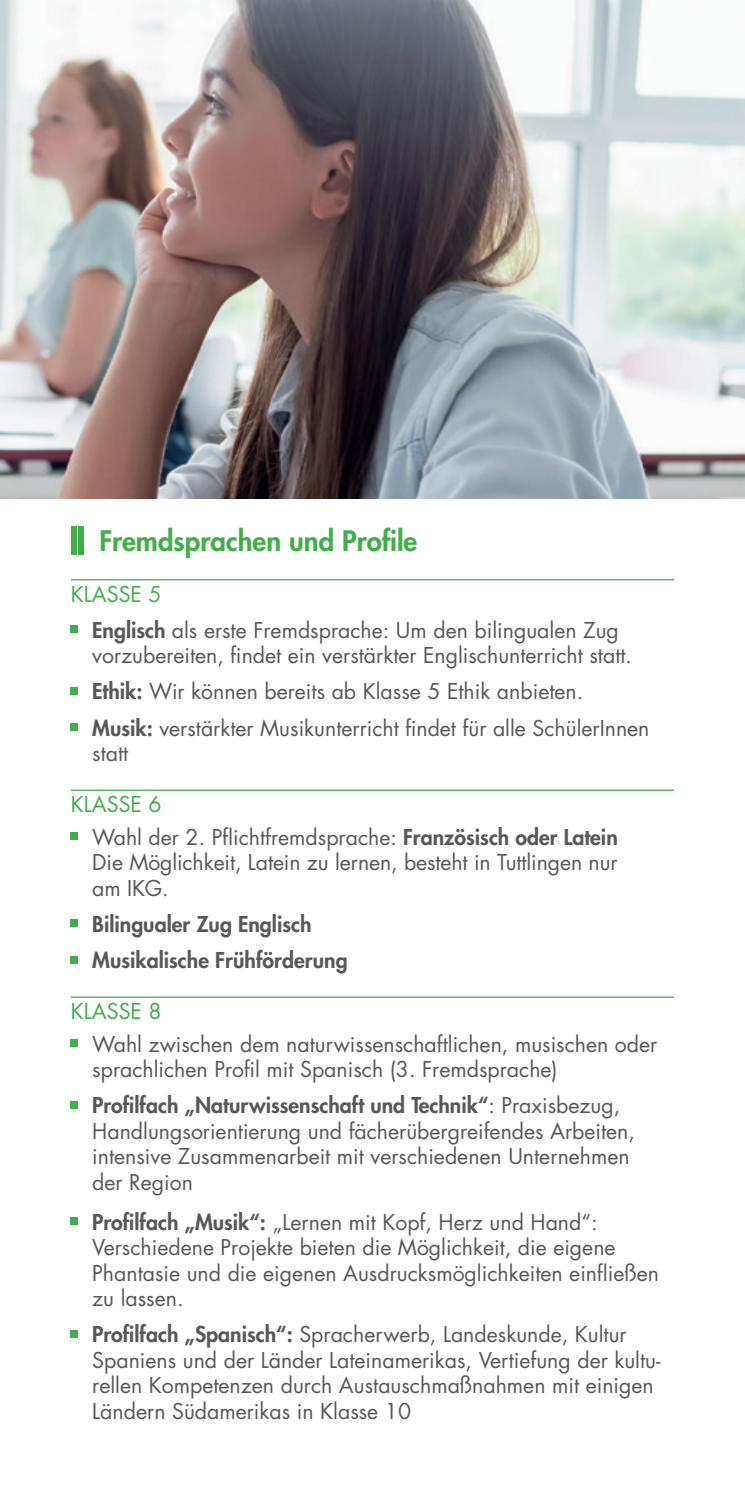
<style>
.page{position:relative;width:745px;height:1489px;background:#fff}
.page>*{position:absolute;margin:0;border:0;box-sizing:border-box;transform-origin:0 0}
.t1{font:800 27.5px "Futura Std";color:#40ae49}
.t2{font:21.25px/25.5px "Futura Std";color:#57585a}
.t3{font:800 21.25px/36.2px "Futura Std";color:#57585a}
.t4{font:21.25px "Futura Std";color:#40ae49}
.s1{color:#40ae49}
.s2{font-weight:800}
</style>
<div class="page">
<hr style="left:71px;top:579px;width:602px;height:1px;background:#40ae49">
<hr style="left:71px;top:789px;width:602px;height:1px;background:#40ae49">
<hr style="left:71px;top:996px;width:602px;height:1px;background:#40ae49">
<div style="left:71px;top:526px;width:5px;height:28px;background:#40ae49"></div>
<div style="left:78px;top:526px;width:5px;height:28px;background:#40ae49"></div>
<div style="left:71px;top:625px;width:7px;height:7px;background:#40ae49"></div>
<div style="left:71px;top:687px;width:7px;height:7px;background:#40ae49"></div>
<div style="left:71px;top:723px;width:7px;height:7px;background:#40ae49"></div>
<div style="left:71px;top:832px;width:7px;height:7px;background:#40ae49"></div>
<div style="left:71px;top:919px;width:7px;height:7px;background:#40ae49"></div>
<div style="left:71px;top:955px;width:7px;height:8px;background:#40ae49"></div>
<div style="left:71px;top:1039px;width:7px;height:7px;background:#40ae49"></div>
<div style="left:71px;top:1101px;width:7px;height:7px;background:#40ae49"></div>
<div style="left:71px;top:1217px;width:7px;height:7px;background:#40ae49"></div>
<div style="left:71px;top:1329px;width:7px;height:8px;background:#40ae49"></div>
<img style="left:0;top:0;width:744px;height:498px">
<p class="t1" style="left:99px;top:523px;width:319px">Fremdsprachen und Profile</p>
<p class="t2" style="left:92px;top:576px;width:528px;line-height:36px;text-indent:-21px"><span class="s1">KLASSE 5<br></span><span class="s2">Englisch</span> als erste Fremdsprache: Um den bilingualen Zug</p>
<p class="t2" style="left:92px;top:637px;width:558px;line-height:36.2px">vorzubereiten, findet ein verstärkter Englischunterricht statt.<br><span class="s2">Ethik:</span> Wir können bereits ab Klasse 5 Ethik anbieten.<br><span class="s2">Musik:</span> verstärkter Musikunterricht findet für alle SchülerInnen</p>
<p class="t2" style="left:92px;top:740px;width:38px">statt</p>
<p class="t2" style="left:92px;top:788px;width:526px;line-height:32.5px;text-indent:-21px"><span class="s1">KLASSE 6<br></span>Wahl der 2. Pflichtfremdsprache: <span class="s2">Französisch oder Latein</span></p>
<p class="t2" style="left:92px;top:849px;width:526px">Die Möglichkeit, Latein zu lernen, besteht in Tuttlingen nur am IKG.</p>
<p class="t3" style="left:92px;top:905px;width:257px">Bilingualer Zug Englisch<br>Musikalische Frühförderung</p>
<p class="t4" style="left:71px;top:997px;width:92px">KLASSE 8</p>
<p class="t2" style="left:92px;top:1031px;width:566px">Wahl zwischen dem naturwissenschaftlichen, musischen oder sprachlichen Profil mit Spanisch (3. Fremdsprache)</p>
<p class="t2" style="left:92px;top:1092px;width:544px"><span class="s2">Profilfach „Naturwissenschaft und Technik“</span>: Praxisbezug, Handlungsorientierung und fächerübergreifendes Arbeiten, intensive Zusammenarbeit mit verschiedenen Unternehmen der Region</p>
<p class="t2" style="left:92px;top:1209px;width:568px"><span class="s2">Profilfach „Musik“:</span> „Lernen mit Kopf, Herz und Hand“:<br>Verschiedene Projekte bieten die Möglichkeit, die eigene Phantasie und die eigenen Ausdrucksmöglichkeiten einfließen zu lassen.</p>
<p class="t2" style="left:92px;top:1321px;width:569px"><span class="s2">Profilfach „Spanisch“:</span> Spracherwerb, Landeskunde, Kultur Spaniens und der Länder Lateinamerikas, Vertiefung der kultu&shy;rellen Kompetenzen durch Austauschmaßnahmen mit einigen Ländern Südamerikas in Klasse 10</p>
</div>
